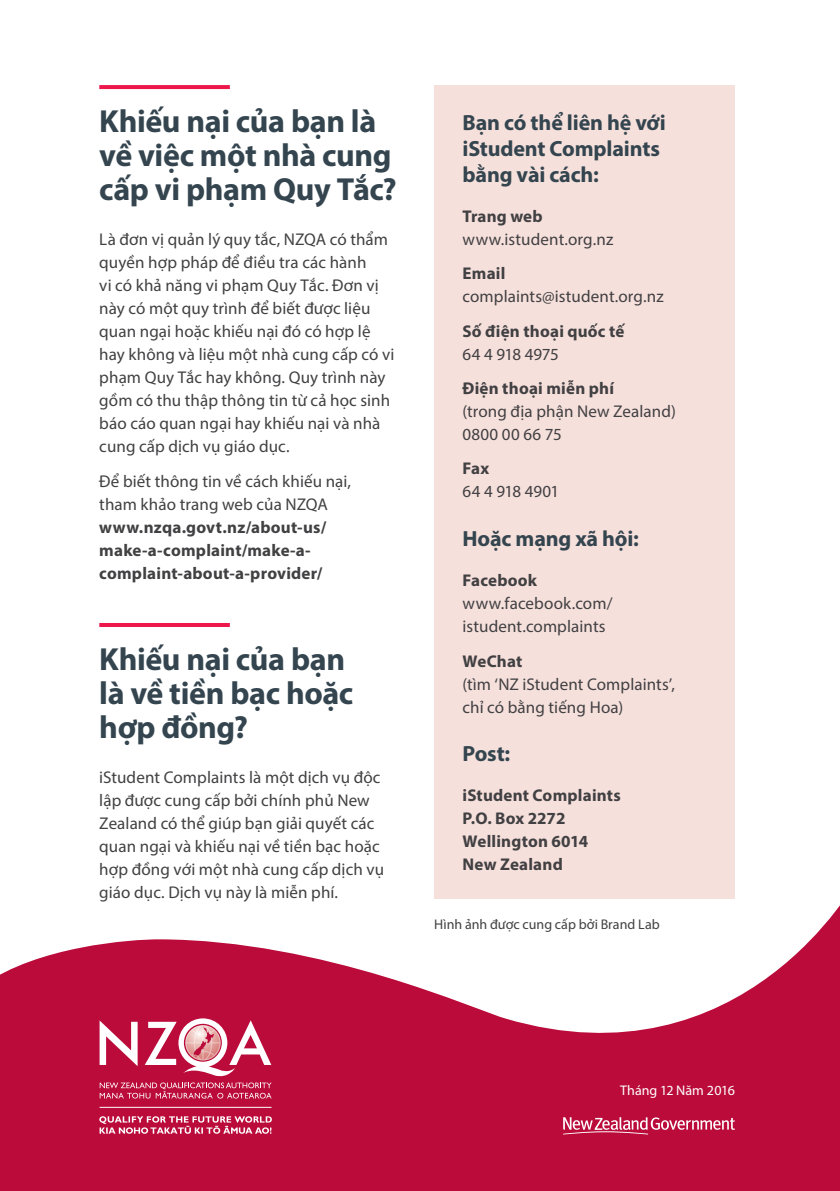
<style>
.page{position:relative;width:840px;height:1191px;background:#fff}
.page>*{position:absolute;margin:0;border:0;box-sizing:border-box;transform-origin:0 0}
.t1{font:700 32px/34px "Myriad Pro";letter-spacing:-.015em;color:#34454f}
.t2{font:700 22px/26px "Myriad Pro";letter-spacing:-.01em;color:#34454f}
.t3{font:17px/23px "Myriad Pro";letter-spacing:.005em;color:#414042}
.t4{font:700 17px/23px "Myriad Pro";letter-spacing:.01em;color:#414042}
.t5{font:17px "Myriad Pro";letter-spacing:-.02em;color:#414042}
.t6{font:14px "Myriad Pro";color:#414042}
.t7{font:14px "Myriad Pro";color:#fff}
</style>
<div class="page">
<svg style="left:0;top:879px;width:839px;height:312px;fill:#ba0b3a"></svg>
<svg style="left:99px;top:85px;width:131px;height:4px"></svg>
<hr style="left:99px;top:623px;width:131px;height:4px;background:#ed174c">
<div style="left:434px;top:85px;width:300px;height:813px;background:#f6e0dc"></div>
<svg style="left:563px;top:1117px;width:171px;height:17px;background:#cd5071"></svg>
<svg style="left:99px;top:1116px;width:173px;height:17px;background:#cf5576"></svg>
<hr style="left:99px;top:1107px;width:172px;height:1px;background:#fff">
<svg style="left:99px;top:1018px;width:172px;height:80px"></svg>
<h1 class="t1" style="left:99px;top:103px;width:299px">Khiếu nại của bạn là về việc một nhà cung cấp vi phạm Quy Tắc?</h1>
<p class="t3" style="left:99px;top:228px;width:296px">Là đơn vị quản lý quy tắc, NZQA có thẩm quyền hợp pháp để điều tra các hành<br>vi có khả năng vi phạm Quy Tắc. Đơn vị này có một quy trình để biết được liệu quan ngại hoặc khiếu nại đó có hợp lệ hay không và liệu một nhà cung cấp có vi phạm Quy Tắc hay không. Quy trình này gồm có thu thập thông tin từ cả học sinh báo cáo quan ngại hay khiếu nại và nhà cung cấp dịch vụ giáo dục.</p>
<p class="t3" style="left:99px;top:469px;width:253px">Để biết thông tin về cách khiếu nại, tham khảo trang web của NZQA</p>
<p class="t4" style="left:99px;top:515px;width:228px">www.nzqa.govt.nz/about-us/ make-a-complaint/make-a&shy;complaint-about-a-provider/</p>
<h1 class="t1" style="left:99px;top:640px;width:255px">Khiếu nại của bạn là về tiền bạc hoặc hợp đồng?</h1>
<p class="t3" style="left:99px;top:765px;width:286px">iStudent Complaints là một dịch vụ độc lập được cung cấp bởi chính phủ New Zealand có thể giúp bạn giải quyết các quan ngại và khiếu nại về tiền bạc hoặc hợp đồng với một nhà cung cấp dịch vụ giáo dục. Dịch vụ này là miễn phí.</p>
<p class="t2" style="left:462px;top:109px;width:204px">Bạn có thể liên hệ với iStudent Complaints bằng vài cách:</p>
<p class="t4" style="left:462px;top:204px;width:82px">Trang web</p>
<p class="t3" style="left:462px;top:227px;width:152px">www.istudent.org.nz</p>
<p class="t4" style="left:462px;top:261px;width:44px">Email</p>
<p class="t3" style="left:462px;top:285px;width:203px">complaints@istudent.org.nz</p>
<p class="t4" style="left:462px;top:319px;width:163px">Số điện thoại quốc tế</p>
<p class="t5" style="left:462px;top:343px;width:98px">64 4 918 4975</p>
<p class="t4" style="left:462px;top:376px;width:153px">Điện thoại miễn phí</p>
<p class="t3" style="left:462px;top:399px;width:215px">(trong địa phận New Zealand)<br>0800 00 66 75</p>
<p class="t4" style="left:462px;top:456px;width:28px">Fax</p>
<p class="t5" style="left:462px;top:481px;width:98px">64 4 918 4901</p>
<p class="t2" style="left:462px;top:525px;width:178px">Hoặc mạng xã hội:</p>
<p class="t4" style="left:462px;top:568px;width:76px">Facebook</p>
<p class="t3" style="left:462px;top:591px;width:151px">www.facebook.com/ istudent.complaints</p>
<p class="t4" style="left:462px;top:648px;width:61px">WeChat</p>
<p class="t3" style="left:462px;top:672px;width:214px">(tìm ‘NZ iStudent Complaints’, chỉ có bằng tiếng Hoa)</p>
<p class="t2" style="left:462px;top:740px;width:49px">Post:</p>
<p class="t4" style="left:462px;top:783px;width:160px">iStudent Complaints<br>P.O. Box 2272<br>Wellington 6014<br>New Zealand</p>
<p class="t6" style="left:434px;top:916px;width:227px">Hình ảnh được cung cấp bởi Brand Lab</p>
<p class="t7" style="left:619px;top:1081px;width:116px">Tháng 12 Năm 2016</p>
</div>
